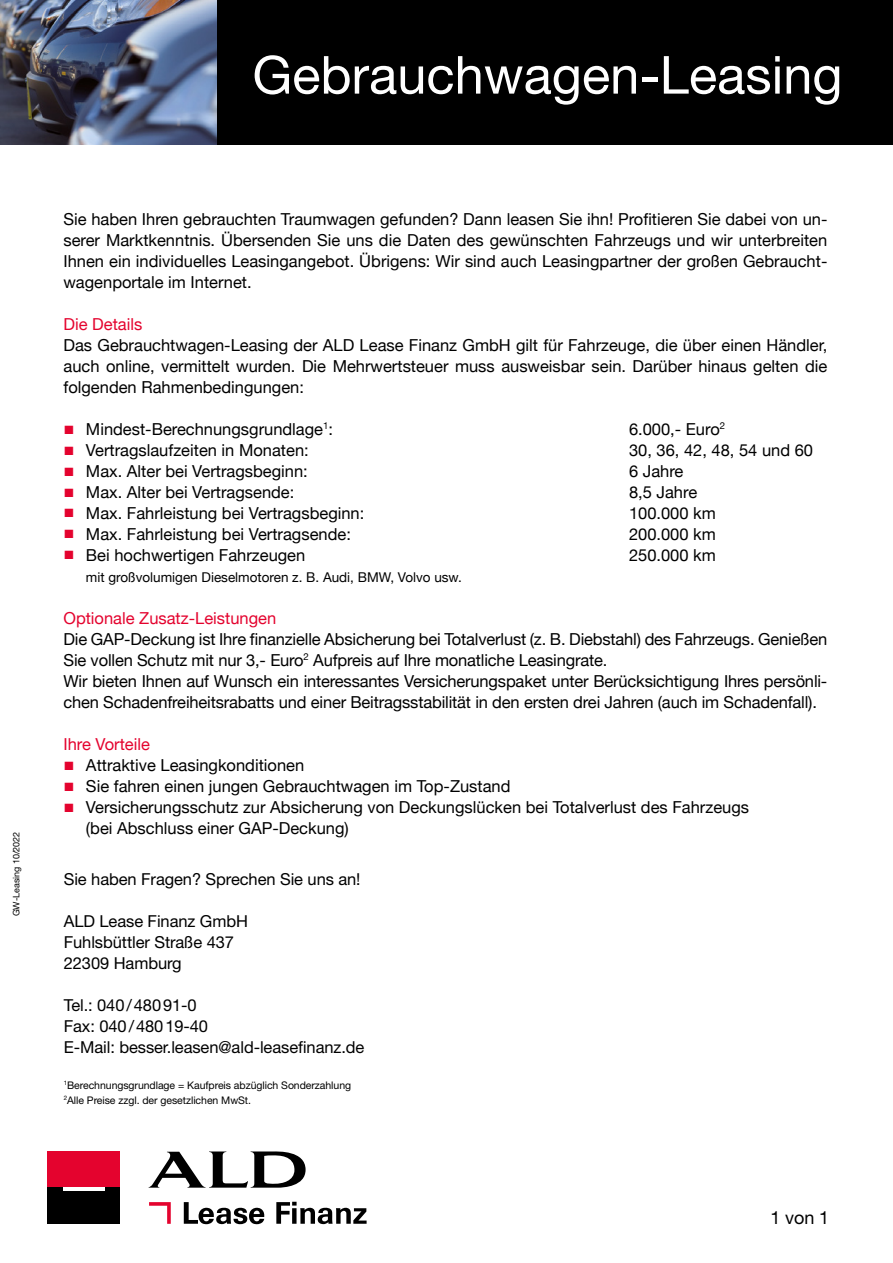
<style>
.page{position:relative;width:893px;height:1263px;background:#fff}
.page>*{position:absolute;margin:0;border:0;box-sizing:border-box;transform-origin:0 0}
.t1{font:52.5px "Helvetica Neue LT Std";color:#fff}
.t2{font:51px "Helvetica Neue";color:#fff}
.t3{font:18px "Helvetica Neue LT Std";color:#000}
.t4{font:16.5px/21px "Helvetica Neue";color:#000}
.t5{font:16.5px/21px "Helvetica Neue LT Std";letter-spacing:-.005em;color:#000}
.t6{font:16.5px "Helvetica Neue";color:#e4032e}
.t7{font:13.5px "Helvetica Neue";color:#000}
.t8{font:12px/21px "Zapf Dingbats ITC";color:#e4032e;text-align:justify}
.t9{font:10.5px/15px "Helvetica Neue LT Std";letter-spacing:-.005em;color:#000}
.t10{font:10.5px/15px "Helvetica Neue";color:#000}
.t11{font:9px "Helvetica Neue LT Std";letter-spacing:-.005em;color:#000}
.t12{font:9px "Helvetica Neue";color:#000}
</style>
<div class="page">
<svg style="left:184px;top:1202px;width:80px;height:22px"></svg>
<svg style="left:276px;top:1202px;width:91px;height:22px"></svg>
<svg style="left:149px;top:1151px;width:157px;height:37px"></svg>
<div style="left:48px;top:1151px;width:72px;height:37px;background:#e4032e"></div>
<div style="left:48px;top:1188px;width:72px;height:36px;background:#000"></div>
<hr style="left:63px;top:1188px;width:42px;height:3px;background:#fff">
<svg style="left:149px;top:1202px;width:22px;height:22px"></svg>
<div style="left:217px;top:0;width:676px;height:145px;background:#000"></div>
<img style="left:0;top:0;width:217px;height:145px">
<h2 class="t2" style="left:254px;top:30px;width:591px">Gebrauchtwagen-Leasing</h2>
<h1 class="t1" style="left:252px;top:44px;width:592px">Gebrauchwagen-Leasing</h1>
<p class="t11" style="left:11px;top:916px;width:86px;rotate:-90deg">GW-Leasing 10/2022</p>
<p class="t12" style="left:8px;top:864px;width:30px;rotate:-90deg">6-2013</p>
<p class="t4" style="left:63px;top:207px;width:765px;text-align:justify">Sie haben Ihren gebrauchten Traumwagen gefunden? Dann leasen Sie ihn! Profitieren Sie dabei von un&shy;serer Marktkenntnis. Übersenden Sie uns die Daten des gewünschten Fahrzeugs und wir unterbreiten Ihnen ein individuelles Leasingangebot. Übrigens: Wir sind auch Leasingpartner der großen Gebraucht&shy;wagenportale im Internet.</p>
<p class="t6" style="left:63px;top:310px;width:80px">Die Details</p>
<p class="t4" style="left:63px;top:333px;width:765px;text-align:justify">Das Gebrauchtwagen-Leasing der ALD Lease Finanz GmbH gilt für Fahrzeuge, die über einen Händler, auch online, vermittelt wurden. Die Mehrwertsteuer muss ausweisbar sein. Darüber hinaus gelten die folgenden Rahmenbedingungen:</p>
<p class="t4" style="left:86px;top:417px;width:249px">Mindest-Berechnungsgrundlage<sup>1</sup>:</p>
<p class="t4" style="left:629px;top:417px;width:98px">6.000,- Euro<sup>2</sup></p>
<p class="t4" style="left:86px;top:438px;width:224px">Vertragslaufzeiten in Monaten:</p>
<p class="t4" style="left:629px;top:438px;width:186px">30, 36, 42, 48, 54 und 60</p>
<p class="t4" style="left:86px;top:459px;width:223px">Max. Alter bei Vertragsbeginn:</p>
<p class="t4" style="left:629px;top:459px;width:56px">6 Jahre</p>
<p class="t4" style="left:86px;top:480px;width:210px">Max. Alter bei Vertragsende:</p>
<p class="t4" style="left:629px;top:480px;width:70px">8,5 Jahre</p>
<p class="t4" style="left:86px;top:501px;width:280px">Max. Fahrleistung bei Vertragsbeginn:</p>
<p class="t4" style="left:629px;top:501px;width:88px">100.000 km</p>
<p class="t4" style="left:86px;top:522px;width:266px">Max. Fahrleistung bei Vertragsende:</p>
<p class="t4" style="left:629px;top:522px;width:88px">200.000 km</p>
<p class="t4" style="left:86px;top:543px;width:221px">Bei hochwertigen Fahrzeugen</p>
<p class="t4" style="left:629px;top:543px;width:88px">250.000 km</p>
<p class="t7" style="left:86px;top:565px;width:377px">mit großvolumigen Dieselmotoren z. B. Audi, BMW, Volvo usw.</p>
<p class="t6" style="left:63px;top:604px;width:214px">Optionale Zusatz-Leistungen</p>
<p class="t4" style="left:63px;top:627px;width:765px">Die GAP-Deckung ist Ihre finanzielle Absicherung bei Totalverlust (z. B. Diebstahl) des Fahrzeugs. Genießen Sie vollen Schutz mit nur 3,- Euro<sup>2</sup> Aufpreis auf Ihre monatliche Leasingrate.<br>Wir bieten Ihnen auf Wunsch ein interessantes Versicherungspaket unter Berücksichtigung Ihres persönli&shy;chen Schadenfreiheitsrabatts und einer Beitragsstabilität in den ersten drei Jahren (auch im Schadenfall).</p>
<p class="t6" style="left:63px;top:730px;width:88px">Ihre Vorteile</p>
<p class="t4" style="left:86px;top:753px;width:665px">Attraktive Leasingkonditionen<br>Sie fahren einen jungen Gebrauchtwagen im Top-Zustand<br>Versicherungsschutz zur Absicherung von Deckungslücken bei Totalverlust des Fahrzeugs (bei Abschluss einer GAP-Deckung)</p>
<p class="t4" style="left:293px;top:867px;width:72px">ie uns an!</p>
<p class="t8" style="left:65px;top:419px;width:11px">■ ■ ■ ■</p>
<p class="t8" style="left:65px;top:502px;width:11px">■ ■ ■</p>
<p class="t8" style="left:65px;top:755px;width:11px">■ ■ ■</p>
<p class="t5" style="left:64px;top:868px;width:298px">Sie haben Fragen? Sprechen Sie uns an!</p>
<p class="t5" style="left:64px;top:910px;width:186px">ALD Lease Finanz GmbH<br>Fuhlsbüttler Straße 437<br>22309 Hamburg</p>
<p class="t5" style="left:64px;top:994px;width:302px">Tel.: 040/48091-0<br>Fax: 040/48019-40<br>E-Mail: besser.leasen@ald-leasefinanz.de</p>
<p class="t9" style="left:64px;top:1077px;width:289px"><sup>1</sup>Berechnungsgrundlage = Kaufpreis abzüglich Sonderzahlung<br><sup>2</sup>Alle Preise zzgl. der gesetzlichen MwSt.</p>
<p class="t4" style="left:82px;top:930px;width:88px;text-indent:-18px">Nedderfe d 95<br>52</p>
<p class="t4" style="left:129px;top:993px;width:89px">/ 480 91-0<br>/ 480 19-40</p>
<p class="t4" style="left:274px;top:1035px;width:94px">asefinanz.de</p>
<p class="t10" style="left:197px;top:1077px;width:158px;text-indent:28px">is abzüglich Sonderzahlung chen MwSt.</p>
<p class="t3" style="left:770px;top:1207px;width:60px">1 von 1</p>
</div>
